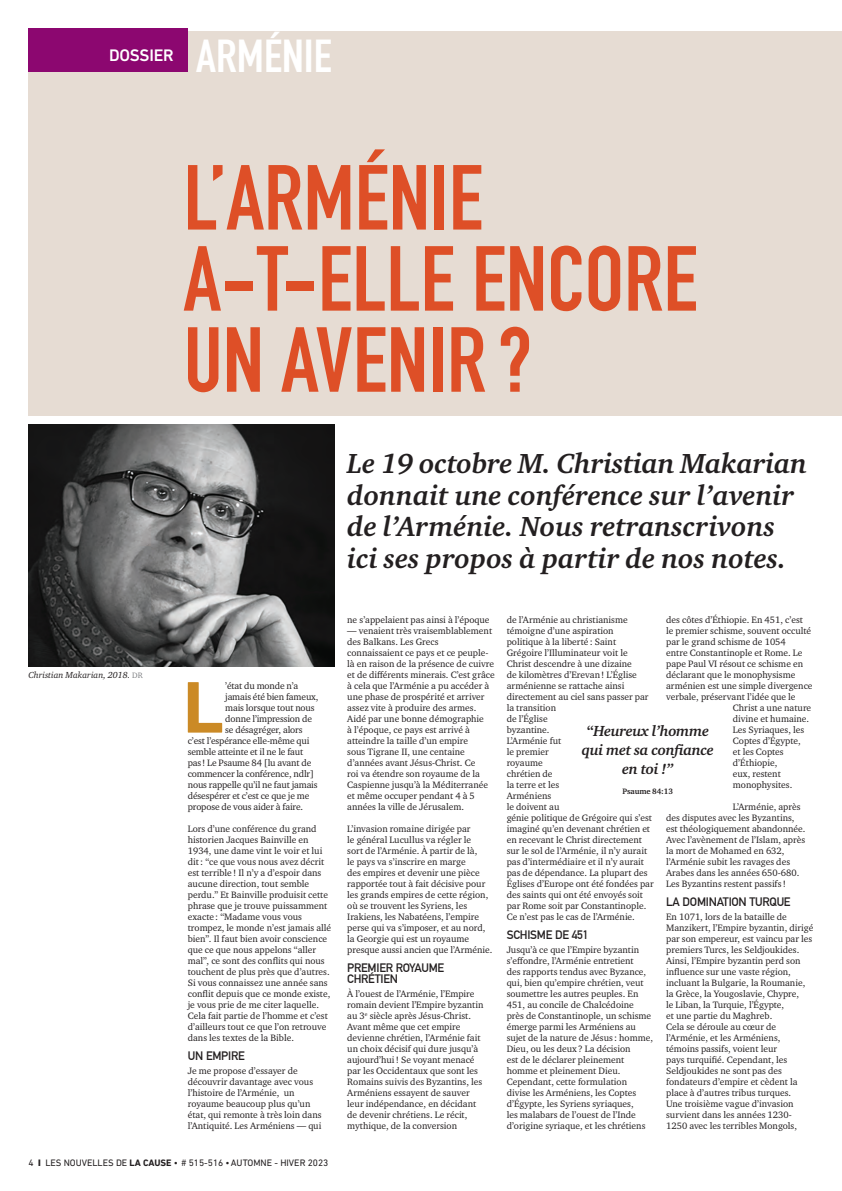
<style>
.page{position:relative;width:842px;height:1191px;background:#fff}
.page>*{position:absolute;margin:0;border:0;box-sizing:border-box;transform-origin:0 0}
.t1{font:700 90.6px/81.1px "DIN Condensed";color:#de4f27}
.t2{font:700 74.2px "DIN Next LT Pro";color:#cb8a26}
.t3{font:700 45.5px "DIN Condensed";color:#fff;scale:1.07 1}
.t4{font:italic 700 28.3px/31.4px "Charter ITC Std";color:#231f20}
.t5{font:500 17px "DIN Next LT Pro";letter-spacing:-.015em;color:#fff}
.t6{font:italic 700 15px/19px "Charter ITC Std";letter-spacing:-.02em;color:#231f20;text-align:center}
.t7{font:700 12px/11px "DIN Alternate";letter-spacing:-.02em;color:#231f20}
.t8{font:9.5px/11px "Charter ITC Std";color:#231f20}
.t9{font:9.5px "DIN Next LT Pro";color:#231f20}
.t10{font:italic 9px "Charter ITC Std";color:#231f20}
.t11{font:700 8px "Charter ITC Std";letter-spacing:-.02em;color:#231f20}
.s1{font-style:normal;font-size:8px;color:#808285}
.s2{font-style:normal}
.s3{font-weight:800}
.s4{font-weight:700}
</style>
<div class="page">
<div style="left:28px;top:31px;width:814px;height:384px;background:#e6dcd3"></div>
<div style="left:28px;top:28px;width:160px;height:44px;background:#8c0770"></div>
<img style="left:28px;top:424px;width:307px;height:242px">
<h3 class="t5" style="left:109px;top:46px;width:66px">DOSSIER</h3>
<h3 class="t3" style="left:196px;top:25px;width:128px">ARMÉNIE</h3>
<p class="t10" style="left:28px;top:669px;width:116px">Christian Makarian, 2018. <span class="s1">DR</span></p>
<h1 class="t1" style="left:184px;top:157px;width:515px">L’ARMÉNIE<br>A-T-ELLE ENCORE<br>UN AVENIR ?</h1>
<h3 class="t4" style="left:347px;top:447px;width:461px">Le 19 octobre M. Christian Makarian donnait une conférence sur l’avenir de l’Arménie. Nous retranscrivons ici ses propos à partir de nos notes.</h3>
<h2 class="t2" style="left:183px;top:664px;width:42px">L</h2>
<p class="t8" style="left:225px;top:679px;width:75px">’état du monde n’a</p>
<p class="t8" style="left:225px;top:690px;width:95px">jamais été bien fameux,</p>
<p class="t8" style="left:225px;top:701px;width:91px">mais lorsque tout nous</p>
<p class="t8" style="left:225px;top:712px;width:88px">donne l’impression de</p>
<p class="t8" style="left:225px;top:723px;width:79px">se désagréger, alors</p>
<p class="t8" style="left:188px;top:734px;width:123px">c’est l’espérance elle-même qui</p>
<p class="t8" style="left:188px;top:745px;width:117px">semble atteinte et il ne le faut</p>
<p class="t8" style="left:188px;top:756px;width:125px">pas! Le Psaume 84 [lu avant de</p>
<p class="t8" style="left:188px;top:767px;width:128px">commencer la conférence, ndlr]</p>
<p class="t8" style="left:188px;top:778px;width:131px">nous rappelle qu’il ne faut jamais</p>
<p class="t8" style="left:188px;top:789px;width:123px">désespérer et c’est ce que je me</p>
<p class="t8" style="left:188px;top:800px;width:117px">propose de vous aider à faire.</p>
<p class="t8" style="left:188px;top:822px;width:145px">Lors d’une conférence du grand historien Jacques Bainville en 1934, une dame vint le voir et lui dit: “ce que vous nous avez décrit est terrible ! Il n’y a d’espoir dans aucune direction, tout semble perdu.” Et Bainville produisit cette phrase que je trouve puissamment exacte : “Madame vous vous trompez, le monde n’est jamais allé bien”. Il faut bien avoir conscience que ce que nous appelons “aller mal”, ce sont des conflits qui nous touchent de plus près que d’autres.<br>Si vous connaissez une année sans conflit depuis que ce monde existe, je vous prie de me citer laquelle.<br>Cela fait partie de l’homme et c’est d’ailleurs tout ce que l’on retrouve dans les textes de la Bible.</p>
<p class="t7" style="left:188px;top:1049px;width:58px">UN EMPIRE</p>
<p class="t8" style="left:188px;top:1064px;width:135px">Je me propose d’essayer de découvrir davantage avec vous l’histoire de l’Arménie, un royaume beaucoup plus qu’un état, qui remonte à très loin dans l’Antiquité. Les Arméniens — qui</p>
<p class="t8" style="left:347px;top:613px;width:144px">ne s’appelaient pas ainsi à l’époque</p>
<p class="t8" style="left:347px;top:624px;width:149px">— venaient très vraisemblablement des Balkans. Les Grecs connaissaient ce pays et ce peuple&shy;là en raison de la présence de cuivre et de différents minerais. C’est grâce à cela que l’Arménie a pu accéder à une phase de prospérité et arriver assez vite à produire des armes.<br>Aidé par une bonne démographie<br>à l’époque, ce pays est arrivé à atteindre la taille d’un empire<br>sous Tigrane II, une centaine d’années avant Jésus-Christ. Ce<br>roi va étendre son royaume de la<br>Caspienne jusqu’à la Méditerranée et même occuper pendant 4 à 5 années la ville de Jérusalem.</p>
<p class="t8" style="left:347px;top:822px;width:147px">L’invasion romaine dirigée par<br>le général Lucullus va régler le<br>sort de l’Arménie. À partir de là,<br>le pays va s’inscrire en marge<br>des empires et devenir une pièce rapportée tout à fait décisive pour les grands empires de cette région, où se trouvent les Syriens, les<br>Irakiens, les Nabatéens, l’empire perse qui va s’imposer, et au nord, la Georgie qui est un royaume presque aussi ancien que l’Arménie.</p>
<p class="t7" style="left:347px;top:961px;width:98px">PREMIER ROYAUME<br>CHRÉTIEN</p>
<p class="t8" style="left:347px;top:987px;width:138px">À l’ouest de l’Arménie, l’Empire romain devient l’Empire byzantin au 3<sup>e</sup> siècle après Jésus-Christ.<br>Avant même que cet empire devienne chrétien, l’Arménie fait un choix décisif qui dure jusqu’à aujourd’hui! Se voyant menacé par les Occidentaux que sont les<br>Romains suivis des Byzantins, les<br>Arméniens essayent de sauver leur indépendance, en décidant de devenir chrétiens. Le récit, mythique, de la conversion</p>
<p class="t8" style="left:666px;top:613px;width:138px">des côtes d’Éthiopie. En 451, c’est</p>
<p class="t8" style="left:666px;top:624px;width:147px">le premier schisme, souvent occulté</p>
<p class="t8" style="left:666px;top:635px;width:121px">par le grand schisme de 1054</p>
<p class="t8" style="left:666px;top:646px;width:138px">entre Constantinople et Rome. Le</p>
<p class="t8" style="left:666px;top:657px;width:138px">pape Paul VI résout ce schisme en</p>
<p class="t8" style="left:666px;top:668px;width:131px">déclarant que le monophysisme</p>
<p class="t8" style="left:666px;top:679px;width:148px">arménien est une simple divergence</p>
<p class="t8" style="left:666px;top:690px;width:131px">verbale, préservant l’idée que le</p>
<p class="t8" style="left:733px;top:701px;width:80px">Christ a une nature</p>
<p class="t8" style="left:733px;top:712px;width:78px">divine et humaine.</p>
<p class="t8" style="left:733px;top:723px;width:73px">Les Syriaques, les</p>
<p class="t8" style="left:733px;top:734px;width:69px">Coptes d’Égypte,</p>
<p class="t8" style="left:733px;top:745px;width:52px">et les Coptes</p>
<p class="t8" style="left:733px;top:756px;width:46px">d’Éthiopie,</p>
<p class="t8" style="left:733px;top:767px;width:49px">eux, restent</p>
<p class="t8" style="left:733px;top:778px;width:61px">monophysites.</p>
<p class="t8" style="left:666px;top:800px;width:141px;text-indent:67px">L’Arménie, après des disputes avec les Byzantins, est théologiquement abandonnée.<br>Avec l’avènement de l’Islam, après la mort de Mohamed en 632, l’Arménie subit les ravages des<br>Arabes dans les années 650-680.<br>Les Byzantins restent passifs !</p>
<p class="t7" style="left:666px;top:895px;width:126px">LA DOMINATION TURQUE</p>
<p class="t8" style="left:666px;top:910px;width:149px">En 1071, lors de la bataille de<br>Manzikert, l’Empire byzantin, dirigé par son empereur, est vaincu par les premiers Turcs, les Seldjoukides.<br>Ainsi, l’Empire byzantin perd son influence sur une vaste région, incluant la Bulgarie, la Roumanie, la Grèce, la Yougoslavie, Chypre,<br>le Liban, la Turquie, l’Égypte,<br>et une partie du Maghreb.<br>Cela se déroule au cœur de l’Arménie, et les Arméniens, témoins passifs, voient leur<br>pays turquifié. Cependant, les<br>Seldjoukides ne sont pas des fondateurs d’empire et cèdent la place à d’autres tribus turques.<br>Une troisième vague d’invasion survient dans les années 1230-<br>1250 avec les terribles Mongols,</p>
<p class="t8" style="left:507px;top:613px;width:148px">de l’Arménie au christianisme témoigne d’une aspiration<br>politique à la liberté : Saint<br>Grégoire l’Illuminateur voit le<br>Christ descendre à une dizaine<br>de kilomètres d’Erevan! L’Église arménienne se rattache ainsi directement au ciel sans passer par la transition<br>de l’Église<br>byzantine.<br>L’Arménie fut<br>le premier<br>royaume<br>chrétien de<br>la terre et les<br>Arméniens<br>le doivent au<br>génie politique de Grégoire qui s’est imaginé qu’en devenant chrétien et en recevant le Christ directement sur le sol de l’Arménie, il n’y aurait pas d’intermédiaire et il n’y aurait pas de dépendance. La plupart des<br>Églises d’Europe ont été fondées par des saints qui ont été envoyés soit par Rome soit par Constantinople.<br>Ce n’est pas le cas de l’Arménie.</p>
<p class="t7" style="left:507px;top:928px;width:83px">SCHISME DE 451</p>
<p class="t8" style="left:507px;top:943px;width:148px">Jusqu’à ce que l’Empire byzantin s’effondre, l’Arménie entretient<br>des rapports tendus avec Byzance, qui, bien qu’empire chrétien, veut soumettre les autres peuples. En<br>451, au concile de Chalcédoine près de Constantinople, un schisme émerge parmi les Arméniens au sujet de la nature de Jésus : homme,<br>Dieu, ou les deux? La décision<br>est de le déclarer pleinement homme et pleinement Dieu.<br>Cependant, cette formulation divise les Arméniens, les Coptes d’Égypte, les Syriens syriaques,<br>les malabars de l’ouest de l’Inde d’origine syriaque, et les chrétiens</p>
<h3 class="t6" style="left:582px;top:721px;width:133px"><span class="s2">“</span>Heureux l’homme qui met sa confiance en toi !”</h3>
<p class="t11" style="left:623px;top:786px;width:52px">Psaume 84:13</p>
<p class="t9" style="left:28px;top:1156px;width:302px">4 <span class="s3">I</span> LES NOUVELLES DE <span class="s4">LA CAUSE</span> • # 515-516 •AUTOMNE - HIVER 2023</p>
</div>
